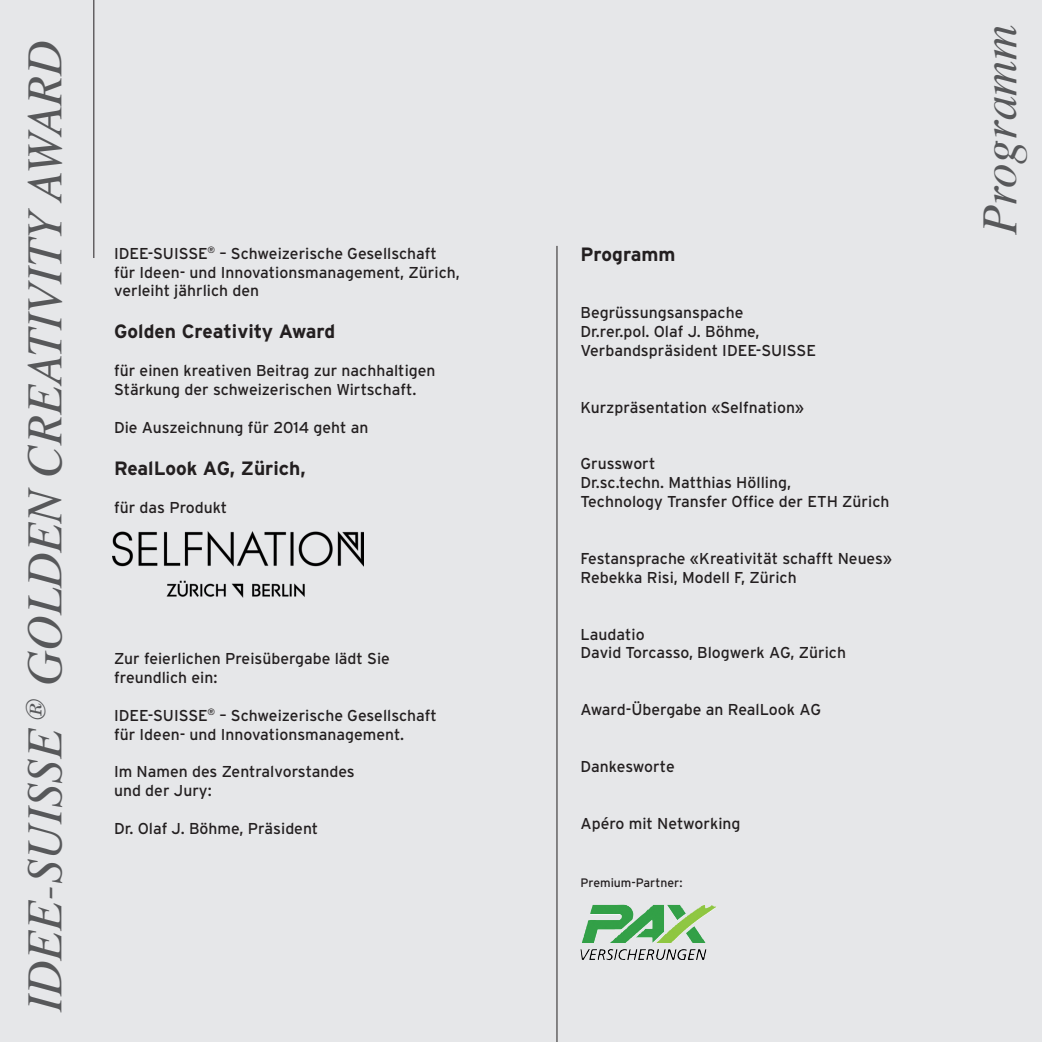
<style>
.page{position:relative;width:1042px;height:1042px;background:#e6e7e9}
.page>*{position:absolute;margin:0;border:0;box-sizing:border-box;transform-origin:0 0}
.t1{font:italic 49px "Times";letter-spacing:-.005em;color:#57585a}
.t2{font:700 19.25px "Interstate";color:#231f20}
.t3{font:15.75px/18.9px "Interstate";color:#231f20}
.t4{font:12.25px "Interstate";color:#231f20}
</style>
<div class="page">
<hr style="left:556px;top:246px;width:1px;height:796px;background:#231f20">
<hr style="left:93px;top:0;width:1px;height:258px;background:#231f20">
<img style="left:112px;top:532px;width:251px;height:65px">
<img style="left:582px;top:905px;width:134px;height:38px">
<p class="t1" style="left:3px;top:1012px;width:973px;rotate:-90deg">IDEE-SUISSE <sup>®</sup> GOLDEN CREATIVITY AWARD</p>
<p class="t3" style="left:114px;top:243px;width:324px">IDEE-SUISSE<sup>®</sup> – Schweizerische Gesellschaft</p>
<p class="t3" style="left:114px;top:262px;width:347px">für Ideen- und Innovationsmanagement, Zürich,</p>
<p class="t3" style="left:114px;top:281px;width:147px">verleiht jährlich den</p>
<p class="t2" style="left:114px;top:321px;width:223px">Golden Creativity Award</p>
<p class="t3" style="left:114px;top:361px;width:323px">für einen kreativen Beitrag zur nachhaltigen</p>
<p class="t3" style="left:114px;top:380px;width:304px">Stärkung der schweizerischen Wirtschaft.</p>
<p class="t3" style="left:114px;top:418px;width:256px">Die Auszeichnung für 2014 geht an</p>
<p class="t2" style="left:114px;top:457px;width:193px">RealLook AG, Zürich,</p>
<p class="t3" style="left:114px;top:498px;width:115px">für das Produkt</p>
<p class="t3" style="left:114px;top:649px;width:277px">Zur feierlichen Preisübergabe lädt Sie freundlich ein:</p>
<p class="t3" style="left:114px;top:705px;width:324px">IDEE-SUISSE<sup>®</sup> – Schweizerische Gesellschaft</p>
<p class="t3" style="left:114px;top:724px;width:292px">für Ideen- und Innovationsmanagement.</p>
<p class="t3" style="left:114px;top:762px;width:242px">Im Namen des Zentralvorstandes</p>
<p class="t3" style="left:114px;top:781px;width:99px">und der Jury:</p>
<p class="t3" style="left:114px;top:819px;width:206px">Dr. Olaf J. Böhme, Präsident</p>
<p class="t2" style="left:580px;top:244px;width:96px">Programm</p>
<p class="t3" style="left:580px;top:303px;width:164px">Begrüssungsanspache</p>
<p class="t3" style="left:580px;top:322px;width:181px">Dr.rer.pol. Olaf J. Böhme,</p>
<p class="t3" style="left:580px;top:341px;width:237px">Verbandspräsident IDEE-SUISSE</p>
<p class="t3" style="left:580px;top:397px;width:225px">Kurzpräsentation «Selfnation»</p>
<p class="t3" style="left:580px;top:454px;width:76px">Grusswort</p>
<p class="t3" style="left:580px;top:473px;width:212px">Dr.sc.techn. Matthias Hölling,</p>
<p class="t3" style="left:580px;top:492px;width:310px">Technology Transfer Office der ETH Zürich</p>
<p class="t3" style="left:580px;top:549px;width:313px">Festansprache «Kreativität schafft Neues»</p>
<p class="t3" style="left:580px;top:568px;width:218px">Rebekka Risi, Modell F, Zürich</p>
<p class="t3" style="left:580px;top:624px;width:66px">Laudatio</p>
<p class="t3" style="left:580px;top:643px;width:267px">David Torcasso, Blogwerk AG, Zürich</p>
<p class="t3" style="left:580px;top:700px;width:242px">Award-Übergabe an RealLook AG</p>
<p class="t3" style="left:580px;top:757px;width:96px">Dankesworte</p>
<p class="t3" style="left:580px;top:813px;width:162px">Apéro mit Networking</p>
<p class="t4" style="left:580px;top:876px;width:103px">Premium-Partner:</p>
<p class="t1" style="left:957px;top:235px;width:212px;rotate:-90deg">Programm</p>
</div>
